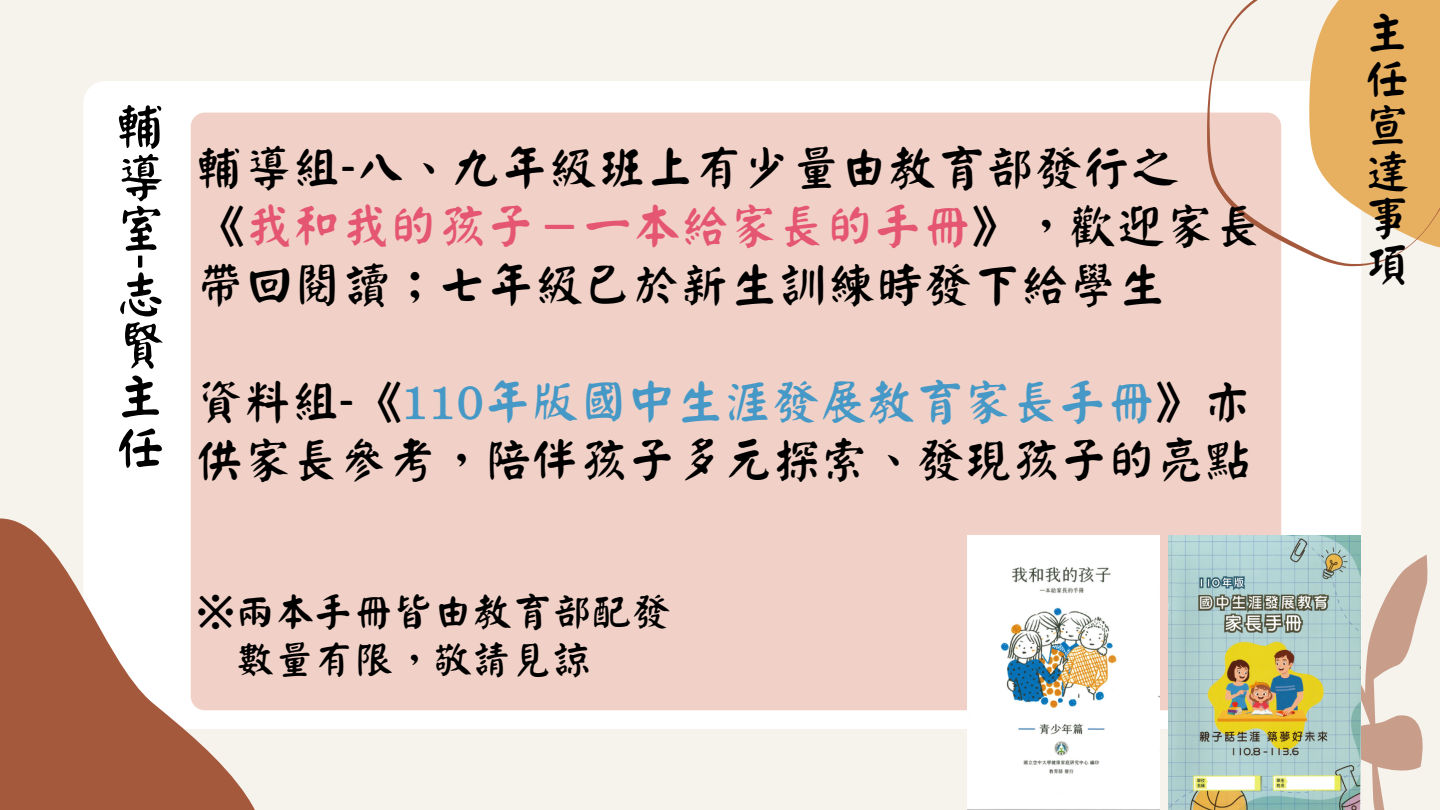
<style>
.page{position:relative;width:1440px;height:810px;background:#f6f2ec}
.page>*{position:absolute;margin:0;border:0;box-sizing:border-box;transform-origin:0 0}
.t1{font:52px/51px "Han Wang Yan Kai";color:#000;text-align:justify}
.t2{font:49px/58.5px "Han Wang Yan Kai";letter-spacing:-.01em;color:#000}
.t3{font:47px/46.5px "Han Wang Yan Kai";color:#000;text-align:justify}
.t4{font:40px/48px "Han Wang Yan Kai";letter-spacing:-.01em;color:#000}
.s1{color:#e55673}
.s2{color:#4699c6}
</style>
<div class="page">
<div style="left:83px;top:81px;width:1278px;height:648px;background:#fff;border-radius:22px"></div>
<div style="left:191px;top:113px;width:1090px;height:597px;background:#f1d1c7;border-radius:14px"></div>
<svg style="left:1140px;top:0;width:300px;height:318px"></svg>
<svg style="left:0;top:445px;width:348px;height:365px"></svg>
<svg style="left:1361px;top:555px;width:67px;height:255px"></svg>
<img style="left:968px;top:535px;width:192px;height:275px">
<img style="left:1168px;top:535px;width:193px;height:275px">
<p class="t1" style="left:115px;top:101px;width:53px">輔導室</p>
<p class="t1" style="left:166px;top:254px;width:16px;rotate:90deg">-</p>
<p class="t1" style="left:115px;top:269px;width:53px">志賢主任</p>
<p class="t2" style="left:196px;top:139px;width:1069px">輔導組-八、九年級班上有少量由教育部發行之<br>《<span class="s1">我和我的孩子－一本給家長的手冊</span>》，歡迎家長帶回閱讀；七年級已於新生訓練時發下給學生</p>
<p class="t2" style="left:196px;top:373px;width:1059px">資料組-《<span class="s2">110年版國中生涯發展教育家長手冊</span>》亦供家長參考，陪伴孩子多元探索、發現孩子的亮點</p>
<p class="t4" style="left:235px;top:588px;width:438px;text-indent:-39px">※兩本手冊皆由教育部配發數量有限，敬請見諒</p>
<p class="t3" style="left:1364px;top:9px;width:48px">主任宣達事項</p>
</div>
